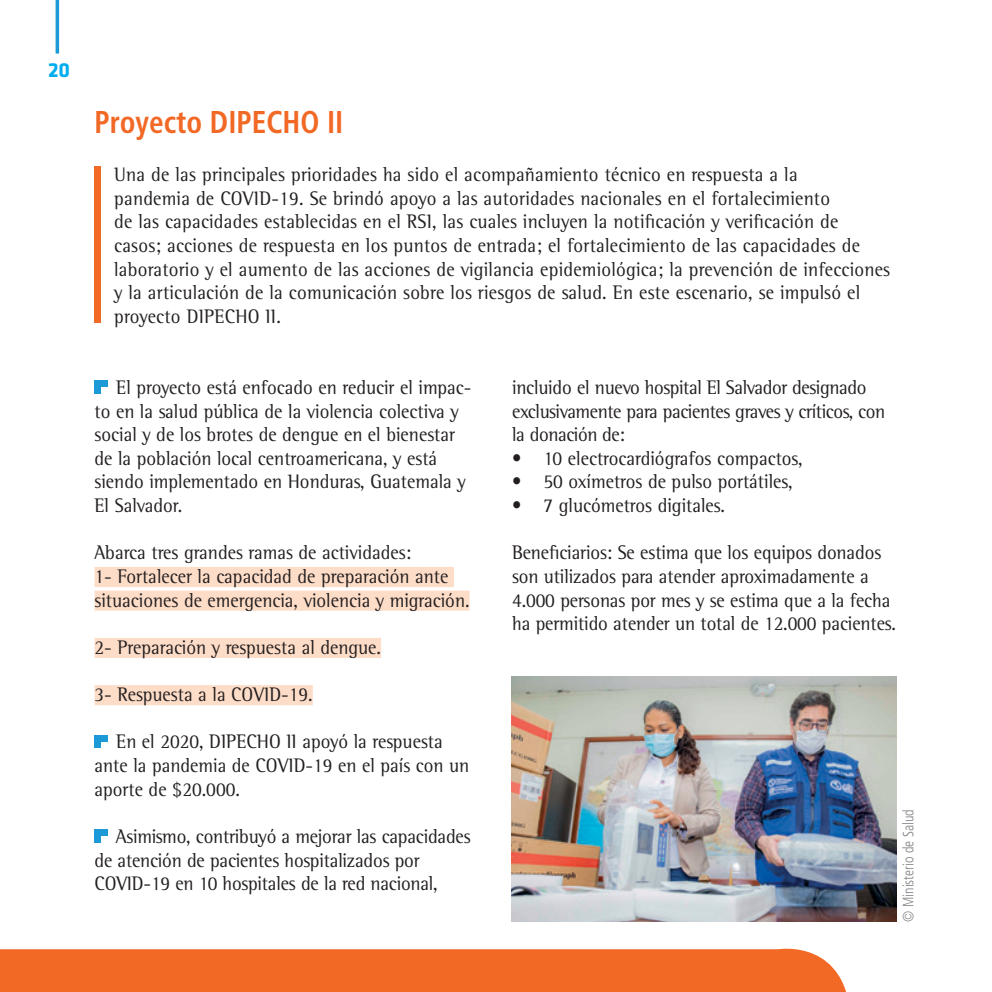
<style>
.page{position:relative;width:992px;height:992px;background:#fff}
.page>*{position:absolute;margin:0;border:0;box-sizing:border-box;transform-origin:0 0}
.Titulares{font:700 condensed 31.5px "Frutiger";color:#f26825;scale:.93 1}
.t1{font:700 21px "Klavika";color:#00aeef}
.Body_text{font:20.12px/23.6px "Rotis Semi Serif";color:#231f20;scale:.93 1}
.Body_text-2{font:20.12px/23.6px "Rotis Semi Serif";letter-spacing:-.02em;color:#231f20;scale:.93 1}
.t2{font:300 condensed 15.05px "Frutiger";color:#808285;scale:.93 1}
</style>
<div class="page">
<div style="left:0;top:948px;width:846px;height:44px;background:#f26825"></div>
<hr style="left:56px;top:0;width:3px;height:54px;background:#1b9ad7">
<div style="left:94px;top:567px;width:360px;height:20px;background:#feddc8"></div>
<div style="left:94px;top:590px;width:375px;height:20px;background:#feddc8"></div>
<div style="left:94px;top:638px;width:287px;height:20px;background:#feddc8"></div>
<div style="left:94px;top:685px;width:219px;height:20px;background:#feddc8"></div>
<div style="left:94px;top:387px;width:7px;height:7px;background:#1b9ad7"></div>
<div style="left:94px;top:380px;width:7px;height:7px;background:#1b9ad7"></div>
<div style="left:101px;top:380px;width:7px;height:7px;background:#1b9ad7"></div>
<div style="left:94px;top:741px;width:7px;height:7px;background:#1b9ad7"></div>
<div style="left:94px;top:734px;width:7px;height:7px;background:#1b9ad7"></div>
<div style="left:101px;top:734px;width:7px;height:7px;background:#1b9ad7"></div>
<div style="left:94px;top:836px;width:7px;height:7px;background:#1b9ad7"></div>
<div style="left:94px;top:829px;width:7px;height:7px;background:#1b9ad7"></div>
<div style="left:101px;top:829px;width:7px;height:7px;background:#1b9ad7"></div>
<img style="left:511px;top:677px;width:385px;height:244px">
<div style="left:94px;top:166px;width:7px;height:157px;background:#f26825"></div>
<p class="t1" style="left:48px;top:58px;width:24px">20</p>
<p class="Titulares" style="left:94px;top:104px;width:269px">Proyecto DIPECHO II</p>
<p class="Body_text" style="left:114px;top:163px;width:836px">Una de las principales prioridades ha sido el acompañamiento técnico en respuesta a la<br>pandemia de COVID-19. Se brindó apoyo a las autoridades nacionales en el fortalecimiento<br>de las capacidades establecidas en el RSI, las cuales incluyen la notificación y verificación de casos; acciones de respuesta en los puntos de entrada; el fortalecimiento de las capacidades de laboratorio y el aumento de las acciones de vigilancia epidemiológica; la prevención de infecciones y la articulación de la comunicación sobre los riesgos de salud. En este escenario, se impulsó el proyecto DIPECHO II.</p>
<p class="Body_text" style="left:94px;top:375px;width:407px;text-indent:22px">El proyecto está enfocado en reducir el impac&shy;to en la salud pública de la violencia colectiva y social y de los brotes de dengue en el bienestar de la población local centroamericana, y está siendo implementado en Honduras, Guatemala y El Salvador.</p>
<p class="Body_text" style="left:94px;top:541px;width:342px">Abarca tres grandes ramas de actividades:</p>
<p class="Body_text" style="left:94px;top:564px;width:405px">1- Fortalecer la capacidad de preparación ante situaciones de emergencia, violencia y migración.</p>
<p class="Body_text" style="left:94px;top:635px;width:310px">2- Preparación y respuesta al dengue.</p>
<p class="Body_text" style="left:94px;top:682px;width:236px">3- Respuesta a la COVID-19.</p>
<p class="Body_text" style="left:94px;top:730px;width:404px;text-indent:22px">En el 2020, DIPECHO II apoyó la respuesta ante la pandemia de COVID-19 en el país con un aporte de $20.000.</p>
<p class="Body_text" style="left:94px;top:824px;width:406px;text-indent:21px">Asimismo, contribuyó a mejorar las capacidades de atención de pacientes hospitalizados por<br>COVID-19 en 10 hospitales de la red nacional,</p>
<p class="Body_text-2" style="left:512px;top:375px;width:403px">incluido el nuevo hospital El Salvador designado exclusivamente para pacientes graves y críticos, con la donación de:</p>
<p class="Body_text" style="left:512px;top:446px;width:314px">• 10 electrocardiógrafos compactos,</p>
<p class="Body_text" style="left:512px;top:470px;width:303px">• 50 oxímetros de pulso portátiles,</p>
<p class="Body_text" style="left:512px;top:493px;width:230px">• 7 glucómetros digitales.</p>
<p class="Body_text" style="left:512px;top:541px;width:414px">Beneficiarios: Se estima que los equipos donados son utilizados para atender aproximadamente a 4.000 personas por mes y se estima que a la fecha ha permitido atender un total de 12.000 pacientes.</p>
<p class="t2" style="left:899px;top:921px;width:122px;rotate:-90deg">© Ministerio de Salud</p>
</div>
